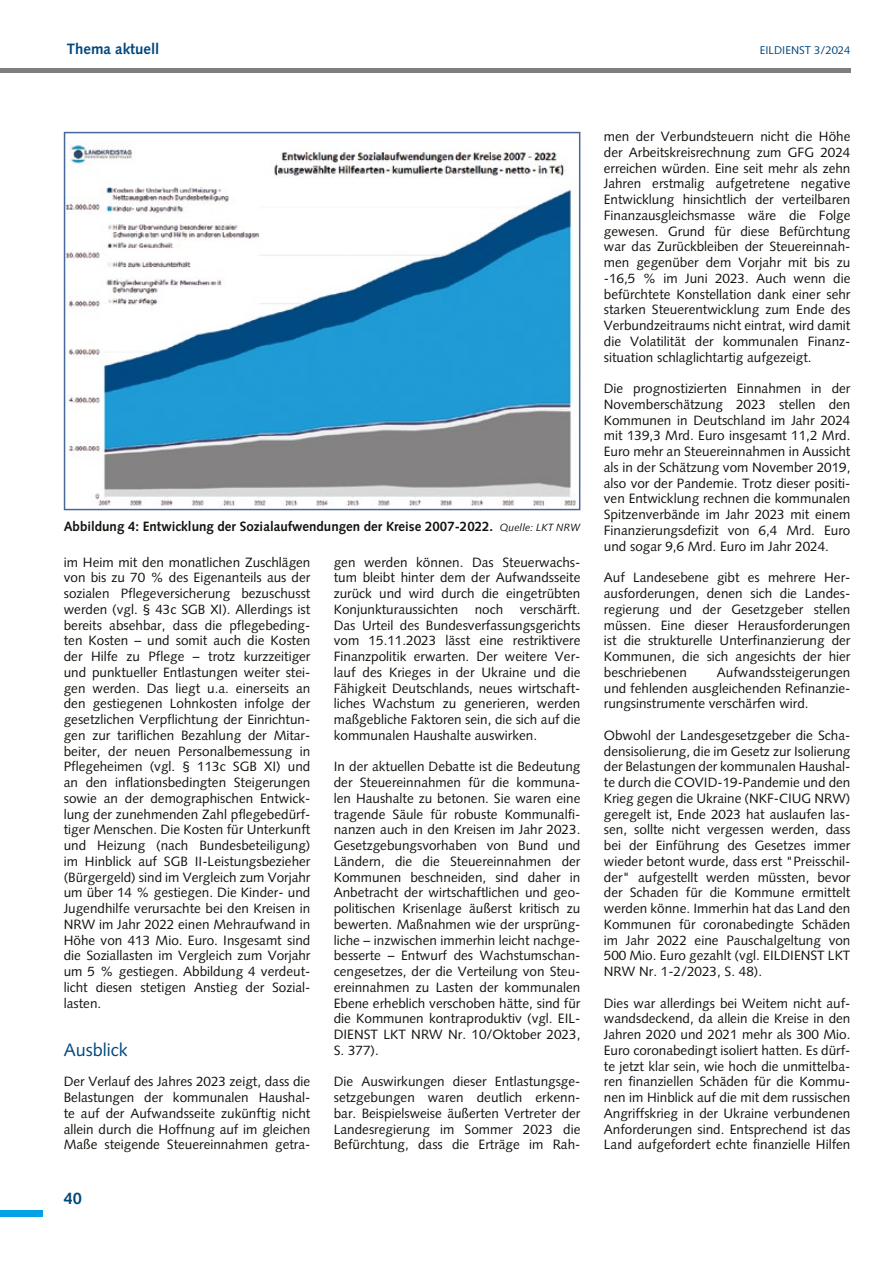
<style>
.page{position:relative;width:893px;height:1263px;background:#fff}
.page>*{position:absolute;margin:0;border:0;box-sizing:border-box;transform-origin:0 0}
.Zwischenhead_1zeilig{font:18px "Syntax";color:#00487e}
.t1{font:700 16.5px "Syntax";color:#00487e}
.t2{font:700 15px "Syntax";color:#00487e}
.Bodytext{font:13.5px/15.8px "Syntax";color:#12120d;text-align:justify}
.Bildtext{font:700 13.5px "Syntax";color:#12120d}
.t3{font:11.25px "Syntax";color:#00487e}
.s1{font-weight:400;font-style:italic;font-size:10.5px}
</style>
<div class="page">
<hr style="left:0;top:68px;width:850px;height:4px;background:#7d7f7c">
<div style="left:0;top:1210px;width:43px;height:6px;background:#00a1e5"></div>
<svg style="left:63px;top:131px;width:518px;height:380px"></svg>
<p class="t2" style="left:67px;top:40px;width:94px">Thema aktuell</p>
<p class="t3" style="left:760px;top:43px;width:92px">EILDIENST 3/2024</p>
<p class="Bildtext" style="left:64px;top:519px;width:518px">Abbildung 4: Entwicklung der Sozialaufwendungen der Kreise 2007-2022. <span class="s1">Quelle: LKT NRW</span></p>
<p class="Bodytext" style="left:64px;top:554px;width:248px;text-align:left">im Heim mit den monatlichen Zuschlägen von bis zu 70 % des Eigenanteils aus der sozialen Pflegeversicherung bezuschusst werden (vgl. § 43c SGB XI). Allerdings ist bereits absehbar, dass die pflegebeding&shy;ten Kosten – und somit auch die Kosten der Hilfe zu Pflege – trotz kurzzeitiger und punktueller Entlastungen weiter stei&shy;gen werden. Das liegt u.a. einerseits an den gestiegenen Lohnkosten infolge der gesetzlichen Verpflichtung der Einrichtun&shy;gen zur tariflichen Bezahlung der Mitar&shy;beiter, der neuen Personalbemessung in Pflegeheimen (vgl. § 113c SGB XI) und an den inflationsbedingten Steigerungen sowie an der demographischen Entwick&shy;lung der zunehmenden Zahl pflegebedürf&shy;tiger Menschen. Die Kosten für Unterkunft und Heizung (nach Bundesbeteiligung) im Hinblick auf SGB II-Leistungsbezieher (Bürgergeld) sind im Vergleich zum Vorjahr um über 14 % gestiegen. Die Kinder- und Jugendhilfe verursachte bei den Kreisen in NRW im Jahr 2022 einen Mehraufwand in Höhe von 413 Mio. Euro. Insgesamt sind die Soziallasten im Vergleich zum Vorjahr um 5 % gestiegen. Abbildung 4 verdeut&shy;licht diesen stetigen Anstieg der Sozial&shy;lasten.</p>
<p class="Zwischenhead_1zeilig" style="left:64px;top:1039px;width:66px">Ausblick</p>
<p class="Bodytext" style="left:64px;top:1074px;width:248px">Der Verlauf des Jahres 2023 zeigt, dass die Belastungen der kommunalen Haushal&shy;te auf der Aufwandsseite zukünftig nicht allein durch die Hoffnung auf im gleichen Maße steigende Steuereinnahmen getra-</p>
<p class="t1" style="left:64px;top:1189px;width:20px">40</p>
<p class="Bodytext" style="left:334px;top:554px;width:248px">gen werden können. Das Steuerwachs&shy;tum bleibt hinter dem der Aufwandsseite zurück und wird durch die eingetrübten Konjunkturaussichten noch verschärft.<br>Das Urteil des Bundesverfassungsgerichts vom 15.11.2023 lässt eine restriktivere Finanzpolitik erwarten. Der weitere Ver&shy;lauf des Krieges in der Ukraine und die Fähigkeit Deutschlands, neues wirtschaft&shy;liches Wachstum zu generieren, werden maßgebliche Faktoren sein, die sich auf die kommunalen Haushalte auswirken.</p>
<p class="Bodytext" style="left:334px;top:759px;width:248px">In der aktuellen Debatte ist die Bedeutung der Steuereinnahmen für die kommuna&shy;len Haushalte zu betonen. Sie waren eine tragende Säule für robuste Kommunalfi&shy;nanzen auch in den Kreisen im Jahr 2023.<br>Gesetzgebungsvorhaben von Bund und Ländern, die die Steuereinnahmen der Kommunen beschneiden, sind daher in Anbetracht der wirtschaftlichen und geo&shy;politischen Krisenlage äußerst kritisch zu bewerten. Maßnahmen wie der ursprüng&shy;liche – inzwischen immerhin leicht nachge&shy;besserte – Entwurf des Wachstumschan&shy;cengesetzes, der die Verteilung von Steu&shy;ereinnahmen zu Lasten der kommunalen Ebene erheblich verschoben hätte, sind für die Kommunen kontraproduktiv (vgl. EIL-DIENST LKT NRW Nr. 10/Oktober 2023, S. 377).</p>
<p class="Bodytext" style="left:334px;top:1074px;width:248px">Die Auswirkungen dieser Entlastungsge&shy;setzgebungen waren deutlich erkenn&shy;bar. Beispielsweise äußerten Vertreter der Landesregierung im Sommer 2023 die Befürchtung, dass die Erträge im Rah-</p>
<p class="Bodytext" style="left:604px;top:129px;width:248px;text-align:left">men der Verbundsteuern nicht die Höhe der Arbeitskreisrechnung zum GFG 2024 erreichen würden. Eine seit mehr als zehn Jahren erstmalig aufgetretene negative Entwicklung hinsichtlich der verteilbaren Finanzausgleichsmasse wäre die Folge gewesen. Grund für diese Befürchtung war das Zurückbleiben der Steuereinnah&shy;men gegenüber dem Vorjahr mit bis zu -16,5 % im Juni 2023. Auch wenn die befürchtete Konstellation dank einer sehr starken Steuerentwicklung zum Ende des Verbundzeitraums nicht eintrat, wird damit die Volatilität der kommunalen Finanz&shy;situation schlaglichtartig aufgezeigt.</p>
<p class="Bodytext" style="left:604px;top:381px;width:248px">Die prognostizierten Einnahmen in der Novemberschätzung 2023 stellen den Kommunen in Deutschland im Jahr 2024 mit 139,3 Mrd. Euro insgesamt 11,2 Mrd.<br>Euro mehr an Steuereinnahmen in Aussicht als in der Schätzung vom November 2019, also vor der Pandemie. Trotz dieser positi&shy;ven Entwicklung rechnen die kommunalen Spitzenverbände im Jahr 2023 mit einem Finanzierungsdefizit von 6,4 Mrd. Euro und sogar 9,6 Mrd. Euro im Jahr 2024.</p>
<p class="Bodytext" style="left:604px;top:570px;width:248px">Auf Landesebene gibt es mehrere Her&shy;ausforderungen, denen sich die Landes&shy;regierung und der Gesetzgeber stellen müssen. Eine dieser Herausforderungen ist die strukturelle Unterfinanzierung der Kommunen, die sich angesichts der hier beschriebenen</p>
<p class="Bodytext" style="left:604px;top:664px;width:248px;text-indent:113px">Aufwandssteigerungen und fehlenden ausgleichenden Refinanzie&shy;rungsinstrumente verschärfen wird.</p>
<p class="Bodytext" style="left:604px;top:727px;width:248px">Obwohl der Landesgesetzgeber die Scha&shy;densisolierung, die im Gesetz zur Isolierung der Belastungen der kommunalen Haushal&shy;te durch die COVID-19-Pandemie und den Krieg gegen die Ukraine (NKF-CIUG NRW) geregelt ist, Ende 2023 hat auslaufen las&shy;sen, sollte nicht vergessen werden, dass bei der Einführung des Gesetzes immer wieder betont wurde, dass erst "Preisschil&shy;der" aufgestellt werden müssten, bevor der Schaden für die Kommune ermittelt werden könne. Immerhin hat das Land den Kommunen für coronabedingte Schäden im Jahr 2022 eine Pauschalgeltung von 500 Mio. Euro gezahlt (vgl. EILDIENST LKT NRW Nr. 1-2/2023, S. 48).</p>
<p class="Bodytext" style="left:604px;top:995px;width:248px">Dies war allerdings bei Weitem nicht auf&shy;wandsdeckend, da allein die Kreise in den Jahren 2020 und 2021 mehr als 300 Mio.<br>Euro coronabedingt isoliert hatten. Es dürf&shy;te jetzt klar sein, wie hoch die unmittelba&shy;ren finanziellen Schäden für die Kommu&shy;nen im Hinblick auf die mit dem russischen Angriffskrieg in der Ukraine verbundenen Anforderungen sind. Entsprechend ist das Land aufgefordert echte finanzielle Hilfen</p>
</div>
